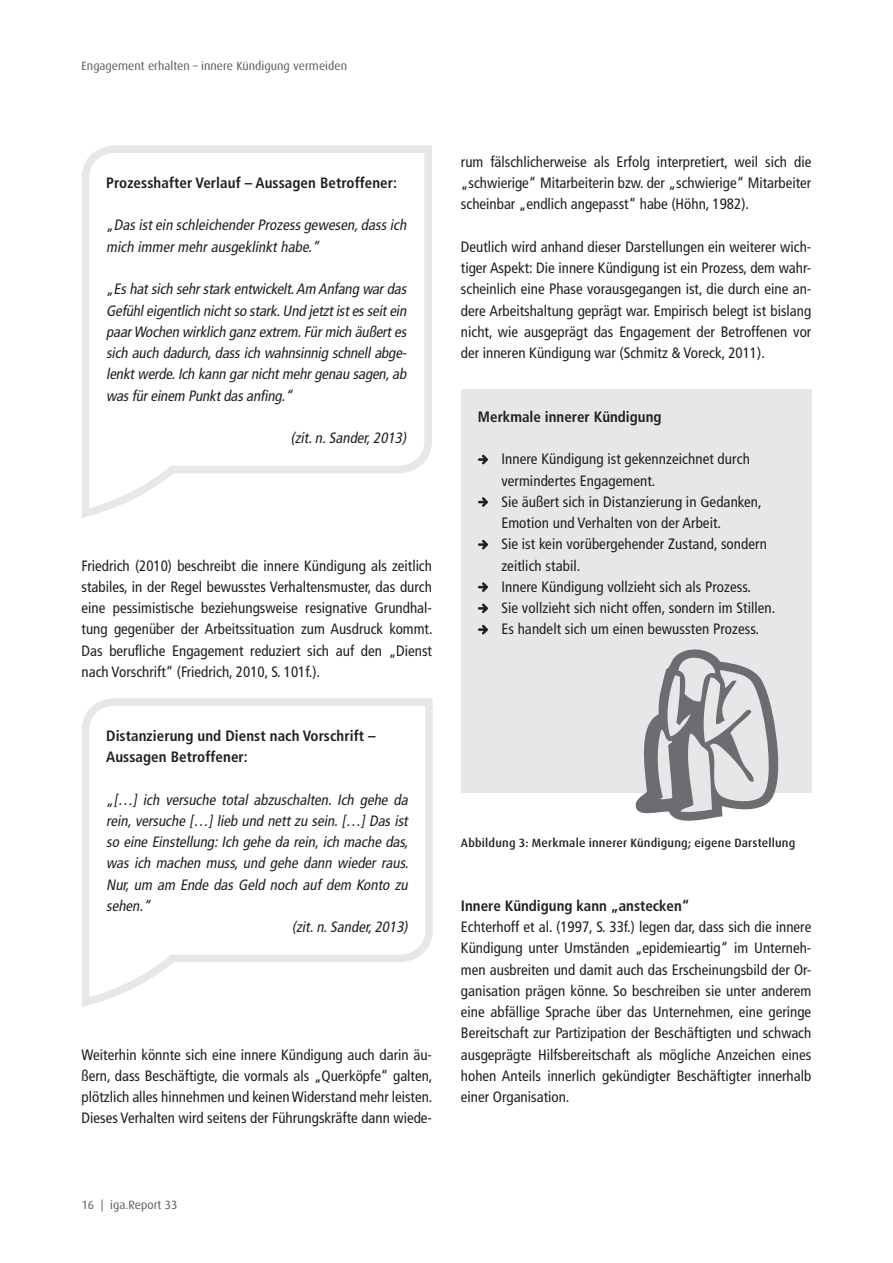
<style>
.page{position:relative;width:893px;height:1263px;background:#fff}
.page>*{position:absolute;margin:0;border:0;box-sizing:border-box;transform-origin:0 0}
.t1{font:condensed 15px/21.3px "Frutiger";letter-spacing:.005em;color:#231f20;text-align:justify}
.t2{font:italic condensed 15px/21.3px "Frutiger";color:#231f20}
.t3{font:700 condensed 15px/21.3px "Frutiger";letter-spacing:.005em;color:#231f20}
.t4{font:12px "Dax";color:#57585a}
.t5{font:500 12px "Dax";letter-spacing:.015em;color:#231f20}
</style>
<div class="page">
<svg style="left:82px;top:145px;width:350px;height:373px"></svg>
<svg style="left:82px;top:698px;width:351px;height:309px"></svg>
<div style="left:461px;top:389px;width:350px;height:404px;background:#e6e7e9"></div>
<svg style="left:478px;top:455px;width:10px;height:9px"></svg>
<svg style="left:478px;top:497px;width:10px;height:10px"></svg>
<svg style="left:478px;top:540px;width:10px;height:9px"></svg>
<svg style="left:478px;top:582px;width:10px;height:10px"></svg>
<svg style="left:478px;top:603px;width:10px;height:10px"></svg>
<svg style="left:478px;top:625px;width:10px;height:10px"></svg>
<svg style="left:635px;top:649px;width:144px;height:172px"></svg>
<p class="t4" style="left:82px;top:59px;width:267px">Engagement erhalten – innere Kündigung vermeiden</p>
<p class="t3" style="left:106px;top:172px;width:292px">Prozesshafter Verlauf – Aussagen Betroffener:</p>
<p class="t2" style="left:106px;top:215px;width:305px">„Dasistein schleichenderProzessgewesen,dassich mich immermehrausgeklinkthabe.“</p>
<p class="t2" style="left:106px;top:278px;width:305px;text-align:justify">„Eshatsich sehrstark entwickelt.Am Anfang wardas Gefühleigentlich nichtso stark.Und jetztistesseitein paarWochen wirklich ganzextrem.Fürmich äußertes sich auch dadurch,dass ich wahnsinnig schnell abge&shy;lenktwerde.Ich kann garnichtmehrgenau sagen,ab wasfüreinem Punktdasanfing.“</p>
<p class="t2" style="left:291px;top:427px;width:120px">(zit.n.Sander,2013)</p>
<p class="t1" style="left:82px;top:555px;width:352px">Friedrich (2010) beschreibt die innere Kündigung als zeitlich stabiles, in der Regel bewusstes Verhaltensmuster, das durch eine pessimistische beziehungsweise resignative Grundhal&shy;tung gegenüber der Arbeitssituation zum Ausdruck kommt.<br>Das berufliche Engagement reduziert sich auf den „Dienst nach Vorschrift“ (Friedrich, 2010, S. 101f.).</p>
<p class="t3" style="left:106px;top:725px;width:271px">Distanzierung und Dienst nach Vorschrift –<br>Aussagen Betroffener:</p>
<p class="t2" style="left:106px;top:789px;width:306px">„[…] ich versuche total abzuschalten. Ich gehe da</p>
<p class="t2" style="left:106px;top:810px;width:306px">rein,versuche […] lieb und nett zu sein.[…] Das ist</p>
<p class="t2" style="left:106px;top:831px;width:307px">so eine Einstellung:Ich gehe da rein,ich mache das,</p>
<p class="t2" style="left:106px;top:852px;width:307px">was ich machen muss, und gehe dann wieder raus.</p>
<p class="t2" style="left:106px;top:874px;width:306px">Nur, um am Ende das Geld noch auf dem Konto zu</p>
<p class="t2" style="left:106px;top:895px;width:49px">sehen.“</p>
<p class="t2" style="left:292px;top:916px;width:120px">(zit.n.Sander,2013)</p>
<p class="t1" style="left:82px;top:1044px;width:352px">Weiterhin könnte sich eine innere Kündigung auch darin äu&shy;ßern, dass Beschäftigte, die vormals als „Querköpfe“ galten, plötzlich alles hinnehmen und keinen Widerstand mehr leisten.<br>Dieses Verhalten wird seitens der Führungskräfte dann wiede-</p>
<p class="t4" style="left:82px;top:1198px;width:97px">16 | iga.Report 33</p>
<p class="t1" style="left:461px;top:151px;width:352px">rum fälschlicherweise als Erfolg interpretiert, weil sich die „schwierige“ Mitarbeiterin bzw. der „schwierige“ Mitarbeiter scheinbar „endlich angepasst“ habe (Höhn, 1982).</p>
<p class="t1" style="left:461px;top:236px;width:352px">Deutlich wird anhand dieser Darstellungen ein weiterer wich&shy;tiger Aspekt: Die innere Kündigung ist ein Prozess, dem wahr&shy;scheinlich eine Phase vorausgegangen ist, die durch eine an&shy;dere Arbeitshaltung geprägt war. Empirisch belegt ist bislang nicht, wie ausgeprägt das Engagement der Betroffenen vor der inneren Kündigung war (Schmitz &amp; Voreck, 2011).</p>
<p class="t3" style="left:478px;top:406px;width:185px">Merkmale innerer Kündigung</p>
<p class="t1" style="left:501px;top:449px;width:276px;text-align:left">Innere Kündigung ist gekennzeichnet durch vermindertes Engagement.<br>Sie äußert sich in Distanzierung in Gedanken, Emotion und Verhalten von der Arbeit.<br>Sie ist kein vorübergehender Zustand, sondern zeitlich stabil.<br>Innere Kündigung vollzieht sich als Prozess.<br>Sie vollzieht sich nicht offen, sondern im Stillen.<br>Es handelt sich um einen bewussten Prozess.</p>
<p class="t5" style="left:461px;top:836px;width:336px">Abbildung 3: Merkmale innerer Kündigung; eigene Darstellung</p>
<p class="t3" style="left:461px;top:895px;width:230px">Innere Kündigung kann „anstecken“</p>
<p class="t1" style="left:461px;top:916px;width:352px">Echterhoff et al. (1997, S. 33f.) legen dar, dass sich die innere Kündigung unter Umständen „epidemieartig“ im Unterneh&shy;men ausbreiten und damit auch das Erscheinungsbild der Or&shy;ganisation prägen könne. So beschreiben sie unter anderem eine abfällige Sprache über das Unternehmen, eine geringe Bereitschaft zur Partizipation der Beschäftigten und schwach ausgeprägte Hilfsbereitschaft als mögliche Anzeichen eines hohen Anteils innerlich gekündigter Beschäftigter innerhalb einer Organisation.</p>
</div>
